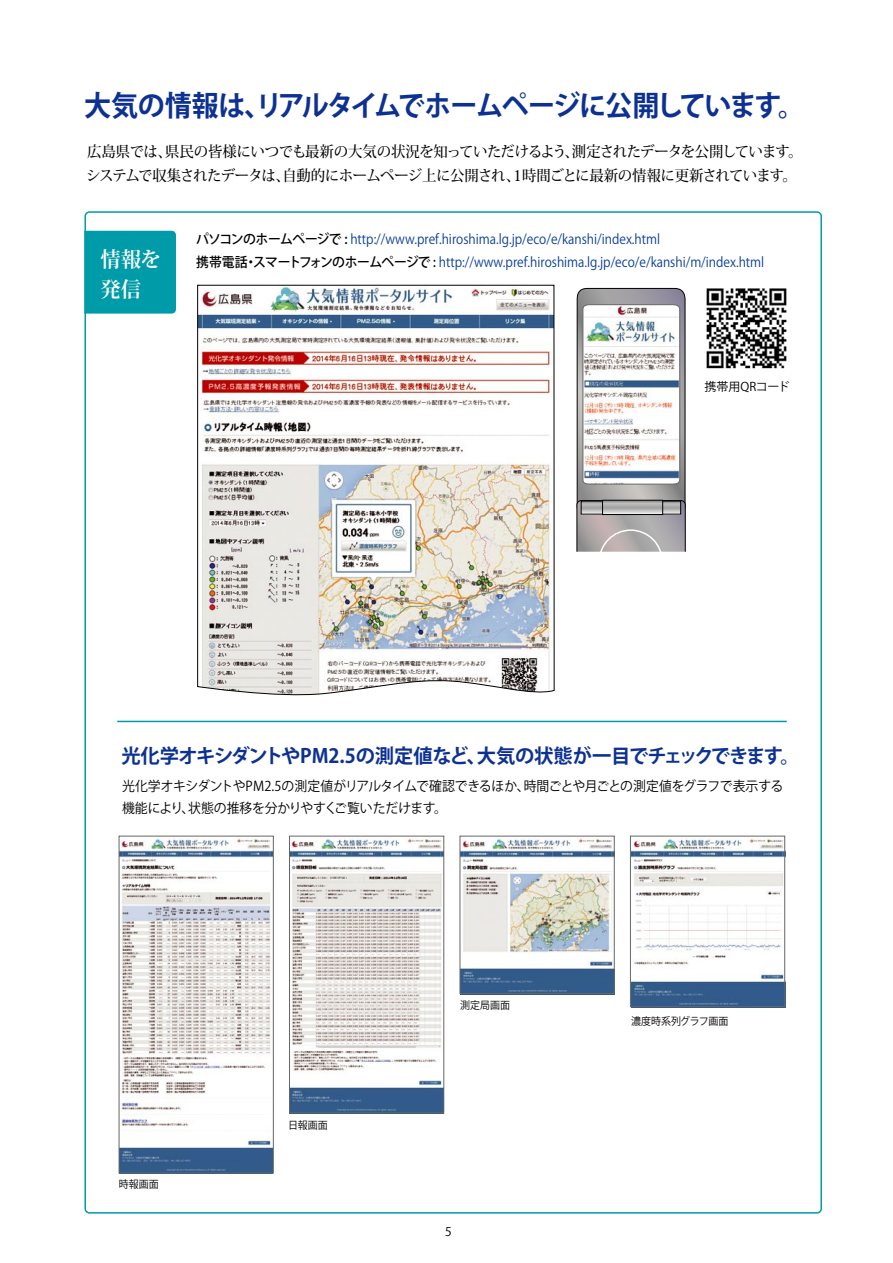
<style>
.page{position:relative;width:893px;height:1263px;background:#fff}
.page>*{position:absolute;margin:0;border:0;box-sizing:border-box;transform-origin:0 0}
.t1{font:700 28.5px "Koz Go Pro";letter-spacing:-.05em;color:#0d3192;scale:.95 1}
.t2{font:700 21px/30px "Koz Min Pro";color:#fff}
.t3{font:700 19.5px "Koz Go Pro";letter-spacing:-.03em;color:#0d3192}
.t4{font:500 15px/24px "Koz Min Pro";letter-spacing:-.04em;color:#000;scale:.96 1}
.t5{font:13.5px/22.5px "Koz Go Pro";color:#0c4099;scale:.9 1}
.t6{font:13.5px/22.5px "Koz Go Pro";letter-spacing:-.02em;color:#000;scale:.95 1}
.t7{font:12px "Koz Go Pro";color:#000}
.t8{font:10.5px "Koz Go Pro";color:#000;scale:.95 1}
.s1{font-weight:500;color:#000}
</style>
<div class="page">
<hr style="left:117px;top:721px;width:670px;height:1px;background:#009ba9">
<div style="left:84px;top:231px;width:92px;height:83px;background:#009ba9"></div>
<img style="left:197px;top:284px;width:358px;height:412px">
<img style="left:121px;top:838px;width:151px;height:333px">
<img style="left:291px;top:838px;width:151px;height:273px">
<img style="left:462px;top:838px;width:151px;height:154px">
<img style="left:632px;top:838px;width:151px;height:167px">
<div style="left:119px;top:836px;width:155px;height:337px;border:1px solid #666"></div>
<div style="left:289px;top:836px;width:155px;height:277px;border:1px solid #666"></div>
<div style="left:460px;top:836px;width:155px;height:158px;border:1px solid #666"></div>
<div style="left:630px;top:836px;width:155px;height:171px;border:1px solid #666"></div>
<svg style="left:576px;top:288px;width:110px;height:264px"></svg>
<svg style="left:583px;top:503px;width:96px;height:9px"></svg>
<svg style="left:604px;top:502px;width:57px;height:11px"></svg>
<div style="left:602px;top:500px;width:61px;height:15px;border:1px solid #000"></div>
<div style="left:599px;top:529px;width:64px;height:66px;border:2px solid #fff;border-radius:50%"></div>
<img style="left:706px;top:288px;width:81px;height:81px">
<h1 class="t1" style="left:84px;top:87px;width:760px">大気の情報は、リアルタイムでホームページに公開しています。</h1>
<p class="t4" style="left:86px;top:139px;width:748px">広島県では、県民の皆様にいつでも最新の大気の状況を知っていただけるよう、測定されたデータを公開しています。システムで収集されたデータは、自動的にホームページ上に公開され、1時間ごとに最新の情報に更新されています。</p>
<h2 class="t2" style="left:100px;top:244px;width:62px">情報を発信</h2>
<p class="t5" style="left:196px;top:228px;width:633px"><span class="s1">パソコンのホームページで :</span> http://www.pref.hiroshima.lg.jp/eco/e/kanshi/index.html<br><span class="s1">携帯電話・スマートフォンのホームページで :</span> http://www.pref.hiroshima.lg.jp/eco/e/kanshi/m/index.html</p>
<p class="t7" style="left:705px;top:378px;width:87px">携帯用QRコード</p>
<h3 class="t3" style="left:121px;top:744px;width:680px">光化学オキシダントやPM2.5の測定値など、大気の状態が一目でチェックできます。</h3>
<p class="t6" style="left:122px;top:775px;width:697px">光化学オキシダントやPM2.5の測定値がリアルタイムで確認できるほか、時間ごとや月ごとの測定値をグラフで表示する機能により、状態の推移を分かりやすくご覧いただけます。</p>
<p class="t8" style="left:119px;top:1177px;width:43px">時報画面</p>
<p class="t8" style="left:288px;top:1119px;width:43px">日報画面</p>
<p class="t8" style="left:460px;top:999px;width:54px">測定局画面</p>
<p class="t7" style="left:445px;top:1223px;width:8px">5</p>
<p class="t8" style="left:631px;top:1015px;width:104px">濃度時系列グラフ画面</p>
</div>
